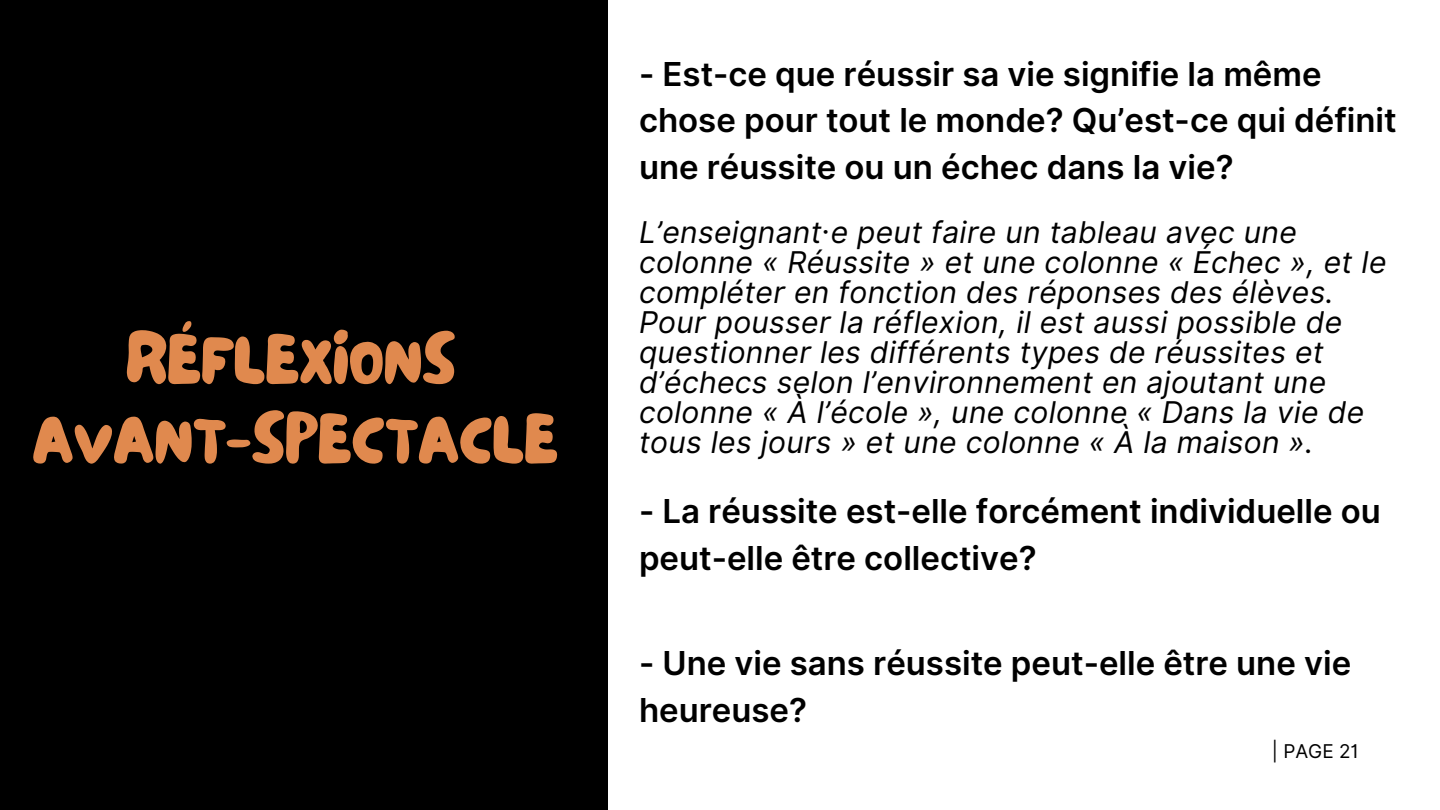
<style>
.page{position:relative;width:1440px;height:810px;background:#fff}
.page>*{position:absolute;margin:0;border:0;box-sizing:border-box;transform-origin:0 0}
.t1{font:70px/79.5px "NF Lepetitcochon Regular";color:#e0894e;text-align:center}
.t2{font:600 33px/46.5px "Inter";color:#000}
.t3{font:italic 30px/30px "Inter";letter-spacing:.01em;color:#000}
.t4{font:19px "Inter";color:#000}
</style>
<div class="page">
<div style="left:0;top:0;width:608px;height:810px;background:#000"></div>
<h1 class="t1" style="left:32px;top:325px;width:527px">RÉFLEXIONS<br>AVANT-SPECTACLE</h1>
<p class="t2" style="left:639px;top:50px;width:759px">- Est-ce que réussir sa vie signifie la même chose pour tout le monde? Qu’est-ce qui définit une réussite ou un échec dans la vie?</p>
<p class="t3" style="left:639px;top:217px;width:749px">L’enseignant·e peut faire un tableau avec une colonne « Réussite » et une colonne « Échec », et le compléter en fonction des réponses des élèves.<br>Pour pousser la réflexion, il est aussi possible de questionner les différents types de réussites et d’échecs selon l’environnement en ajoutant une colonne « À l’école », une colonne « Dans la vie de tous les jours » et une colonne « À la maison ».</p>
<p class="t2" style="left:639px;top:488px;width:743px">- La réussite est-elle forcément individuelle ou peut-elle être collective?</p>
<p class="t2" style="left:639px;top:640px;width:714px">- Une vie sans réussite peut-elle être une vie heureuse?</p>
<p class="t4" style="left:1272px;top:739px;width:89px">| PAGE 21</p>
</div>
